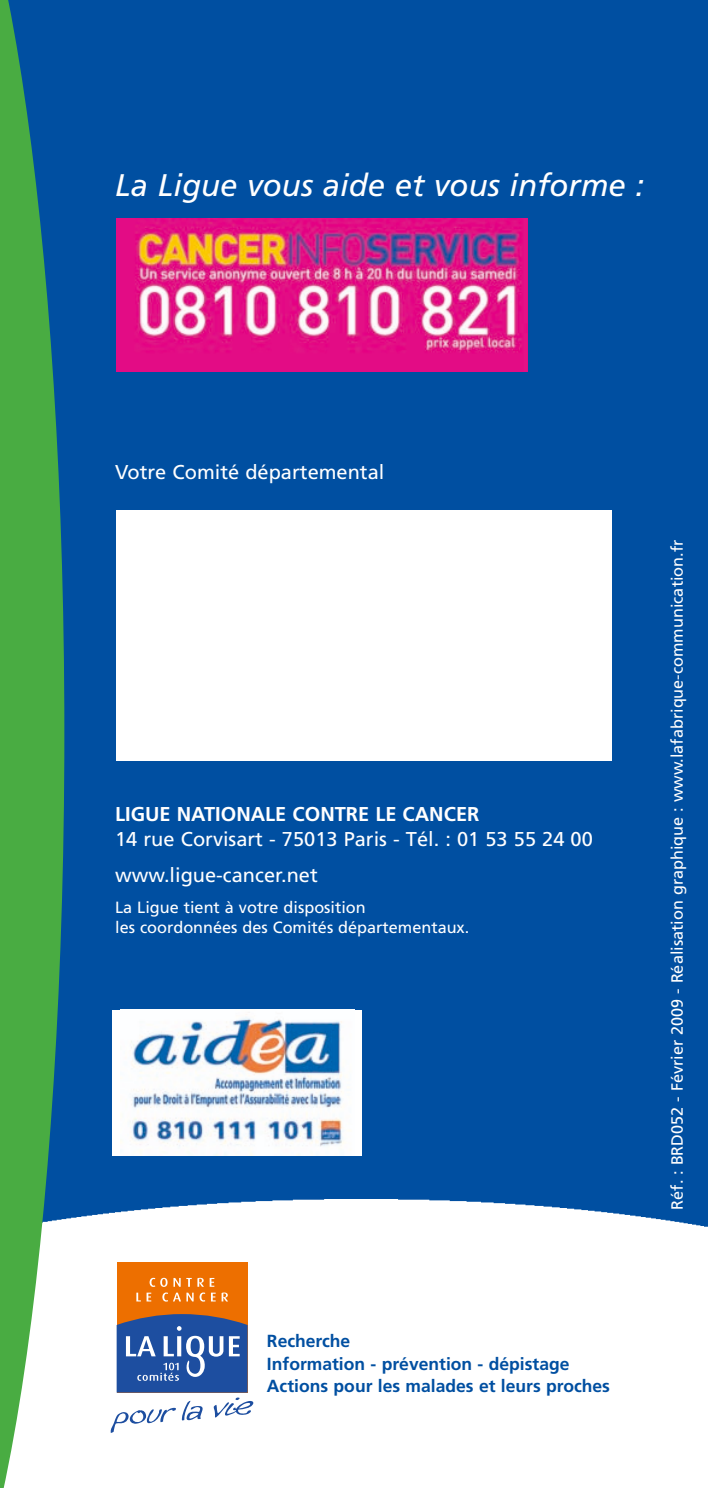
<style>
.page{position:relative;width:708px;height:1488px;background:#fff}
.page>*{position:absolute;margin:0;border:0;box-sizing:border-box;transform-origin:0 0}
.t1{font:italic 31.25px "Frutiger";color:#fff}
.t2{font:20px/35.8px "Frutiger";color:#fff}
.t3{font:700 20px "Frutiger";color:#fff}
.t4{font:700 17.5px/22.2px "Frutiger";color:#004fa1}
.t5{font:16.25px/20px "Frutiger";color:#fff}
</style>
<div class="page">
<div style="left:0;top:0;width:708px;height:1267px;background:#004fa1"></div>
<img style="left:64px;top:1200px;width:644px;height:67px">
<div style="left:116px;top:510px;width:496px;height:251px;background:#fff"></div>
<svg style="left:0;top:0;width:64px;height:1488px;fill:#49ac42"></svg>
<div style="left:102px;top:1261px;width:157px;height:201px;background:#fff"></div>
<div style="left:117px;top:1261px;width:130px;height:131px;background:#ed6f00"></div>
<svg style="left:149px;top:1277px;width:6px;height:9px"></svg>
<svg style="left:160px;top:1277px;width:7px;height:9px"></svg>
<svg style="left:162px;top:1278px;width:4px;height:7px"></svg>
<svg style="left:173px;top:1277px;width:41px;height:9px"></svg>
<svg style="left:136px;top:1292px;width:15px;height:9px"></svg>
<svg style="left:162px;top:1292px;width:31px;height:9px"></svg>
<svg style="left:199px;top:1292px;width:6px;height:9px"></svg>
<svg style="left:211px;top:1292px;width:17px;height:9px"></svg>
<svg style="left:111px;top:1314px;width:142px;height:119px"></svg>
<img style="left:117px;top:219px;width:411px;height:152px">
<div style="left:113px;top:1009px;width:249px;height:146px;background:#fff"></div>
<img style="left:120px;top:1014px;width:230px;height:141px">
<h1 class="t1" style="left:115px;top:173px;width:530px">La Ligue vous aide et vous informe :</h1>
<p class="t2" style="left:115px;top:456px;width:271px">Votre Comité départemental</p>
<p class="t3" style="left:115px;top:806px;width:365px">LIGUE NATIONALE CONTRE LE CANCER</p>
<p class="t2" style="left:115px;top:823px;width:479px">14 rue Corvisart - 75013 Paris - Tél. : 01 53 55 24 00 www.ligue-cancer.net</p>
<p class="t5" style="left:115px;top:898px;width:355px">La Ligue tient à votre disposition<br>les coordonnées des Comités départementaux.</p>
<p class="t4" style="left:267px;top:1331px;width:344px">Recherche<br>Information - prévention - dépistage<br>Actions pour les malades et leurs proches</p>
<p class="t5" style="left:668px;top:1209px;width:671px;rotate:-90deg">Réf. : BRD052 - Février 2009 - Réalisation graphique : www.lafabrique-communication.fr</p>
</div>
